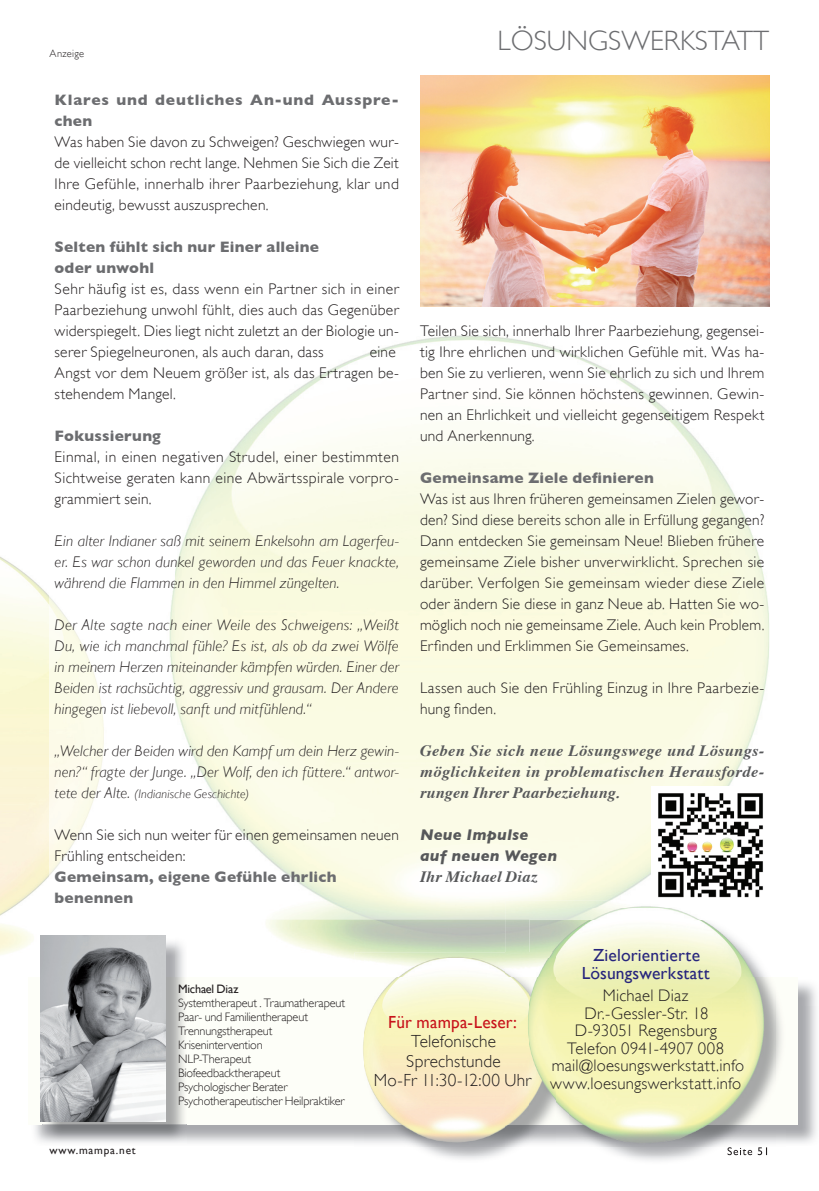
<style>
.page{position:relative;width:819px;height:1191px;background:#fff}
.page>*{position:absolute;margin:0;border:0;box-sizing:border-box;transform-origin:0 0}
.t1{font:300 28px "Gill Sans";color:#6c6d70}
.t2{font:300 17.5px/19.2px "Gill Sans";letter-spacing:.01em;color:#231f20;text-align:center}
.t3{font:17.5px/17.5px "Gill Sans";letter-spacing:.01em;color:#27257d;text-align:center}
.t4{font:17.5px "Gill Sans";letter-spacing:.01em;color:#c8131b}
.t5{font:300 16.62px/17.5px "Gill Sans";letter-spacing:.015em;color:#231f20;text-align:center}
.t6{font:italic 700 15.75px/21px "Times";letter-spacing:.02em;color:#57585a;text-align:justify;scale:1.04 1}
.t7{font:italic 700 15.75px/21px "Gill Sans";letter-spacing:.015em;color:#57585a}
.t8{font:italic 700 15.75px "Times";letter-spacing:.02em;color:#57585a}
.t9{font:300 15.4px/21px "Gill Sans";letter-spacing:.02em;color:#231f20;text-align:justify}
.t10{font:italic 300 15.4px/21px "Gill Sans";letter-spacing:.01em;color:#231f20;text-align:justify}
.t11{font:700 15.4px/21px "Gill Sans";letter-spacing:.02em;color:#6c6d70}
.t12{font:700 15.4px/21px "Gill Sans";letter-spacing:.05em;color:#6c6d70}
.t13{font:300 12.25px/14px "Gill Sans";letter-spacing:-.015em;color:#231f20}
.t14{font:italic 300 12.25px "Gill Sans";letter-spacing:.02em;color:#231f20}
.t15{font:12.25px "Gill Sans";letter-spacing:-.015em;color:#231f20}
.t16{font:11.38px "Gill Sans";letter-spacing:.07em;color:#231f20}
.t17{font:300 10.5px "Gill Sans";letter-spacing:.03em;color:#231f20}
.s1{font-size:15.4px}
</style>
<div class="page">
<img style="left:0;top:556px;width:50px;height:421px">
<svg style="left:29px;top:977px;width:768px;height:147px"></svg>
<img style="left:43px;top:937px;width:144px;height:206px">
<img style="left:41px;top:935px;width:124px;height:186px">
<img style="left:354px;top:952px;width:175px;height:25px">
<img style="left:363px;top:1037px;width:1px;height:24px">
<img style="left:364px;top:959px;width:141px;height:196px">
<img style="left:529px;top:952px;width:237px;height:25px">
<img style="left:775px;top:996px;width:10px;height:147px">
<img style="left:505px;top:919px;width:243px;height:33px">
<img style="left:505px;top:977px;width:51px;height:177px">
<img style="left:599px;top:1146px;width:169px;height:15px">
<img style="left:599px;top:1147px;width:168px;height:8px">
<img style="left:556px;top:959px;width:12px;height:184px">
<img style="left:529px;top:1146px;width:27px;height:8px">
<img style="left:50px;top:597px;width:54px;height:278px">
<img style="left:169px;top:335px;width:600px;height:584px">
<img style="left:505px;top:900px;width:264px;height:19px">
<img style="left:529px;top:908px;width:240px;height:11px">
<img style="left:420px;top:75px;width:349px;height:231px">
<img style="left:651px;top:786px;width:118px;height:117px">
<p class="t17" style="left:50px;top:47px;width:36px">Anzeige</p>
<p class="t12" style="left:55px;top:89px;width:346px">Klares und deutliches An-und Ausspre&shy;chen</p>
<p class="t9" style="left:55px;top:131px;width:346px">Was haben Sie davon zu Schweigen? Geschwiegen wur&shy;de vielleicht schon recht lange. Nehmen Sie Sich die Zeit Ihre Gefühle, innerhalb ihrer Paarbeziehung, klar und eindeutig, bewusst auszusprechen.</p>
<p class="t11" style="left:55px;top:236px;width:266px">Selten fühlt sich nur Einer alleine oder unwohl</p>
<p class="t9" style="left:55px;top:278px;width:346px">Sehr häufig ist es, dass wenn ein Partner sich in einer Paarbeziehung unwohl fühlt, dies auch das Gegenüber widerspiegelt. Dies liegt nicht zuletzt an der Biologie un&shy;serer Spiegelneuronen, als auch daran, dass</p>
<p class="t9" style="left:55px;top:341px;width:346px;text-align:left;text-indent:315px">eine<br>Angst vor dem Neuem größer ist, als das Ertragen be&shy;stehendem Mangel.</p>
<p class="t11" style="left:55px;top:425px;width:108px">Fokussierung</p>
<p class="t9" style="left:55px;top:446px;width:346px">Einmal, in einen negativen Strudel, einer bestimmten Sichtweise geraten kann eine Abwärtsspirale vorpro&shy;grammiert sein.</p>
<p class="t10" style="left:55px;top:530px;width:346px">Ein alter Indianer saß mit seinem Enkelsohn am Lagerfeu&shy;er. Es war schon dunkel geworden und das Feuer knackte, während die Flammen in den Himmel züngelten.</p>
<p class="t10" style="left:55px;top:614px;width:346px">Der Alte sagte nach einer Weile des Schweigens: „Weißt Du, wie ich manchmal fühle? Es ist, als ob da zwei Wölfe in meinem Herzen miteinander kämpfen würden. Einer der Beiden ist rachsüchtig, aggressiv und grausam. Der Andere hingegen ist liebevoll, sanft und mitfühlend.“</p>
<p class="t10" style="left:55px;top:740px;width:346px">„Welcher der Beiden wird den Kampf um dein Herz gewin&shy;nen?“ fragte der Junge. „Der Wolf, den ich füttere.“ antwor-</p>
<p class="t14" style="left:55px;top:787px;width:196px"><span class="s1">tete der Alte.</span> (Indianische Geschichte)</p>
<p class="t9" style="left:55px;top:824px;width:346px">Wenn Sie sich nun weiter für einen gemeinsamen neuen<br>Frühling entscheiden:</p>
<p class="t11" style="left:55px;top:866px;width:283px">Gemeinsam, eigene Gefühle ehrlich benennen</p>
<h1 class="t1" style="left:497px;top:24px;width:273px">LÖSUNGSWERKSTATT</h1>
<p class="t9" style="left:420px;top:320px;width:346px">Teilen Sie sich, innerhalb Ihrer Paarbeziehung, gegensei&shy;tig Ihre ehrlichen und wirklichen Gefühle mit. Was ha&shy;ben Sie zu verlieren, wenn Sie ehrlich zu sich und Ihrem Partner sind. Sie können höchstens gewinnen. Gewin&shy;nen an Ehrlichkeit und vielleicht gegenseitigem Respekt und Anerkennung.</p>
<p class="t11" style="left:420px;top:467px;width:235px">Gemeinsame Ziele definieren</p>
<p class="t9" style="left:420px;top:488px;width:346px">Was ist aus Ihren früheren gemeinsamen Zielen gewor&shy;den? Sind diese bereits schon alle in Erfüllung gegangen?<br>Dann entdecken Sie gemeinsam Neue! Blieben frühere gemeinsame Ziele bisher unverwirklicht. Sprechen sie darüber. Verfolgen Sie gemeinsam wieder diese Ziele oder ändern Sie diese in ganz Neue ab. Hatten Sie wo&shy;möglich noch nie gemeinsame Ziele. Auch kein Problem.<br>Erfinden und Erklimmen Sie Gemeinsames.</p>
<p class="t9" style="left:420px;top:677px;width:346px">Lassen auch Sie den Frühling Einzug in Ihre Paarbezie&shy;hung finden.</p>
<p class="t6" style="left:420px;top:739px;width:332px">Geben Sie sich neue Lösungswege und Lösungs&shy;möglichkeiten in problematischen Herausforde&shy;rungen Ihrer Paarbeziehung.</p>
<p class="t7" style="left:420px;top:824px;width:139px">Neue Impulse auf neuen Wegen</p>
<p class="t8" style="left:420px;top:862px;width:119px">Ihr Michael Diaz</p>
<p class="t16" style="left:50px;top:1143px;width:87px">www.mampa.net</p>
<p class="t15" style="left:178px;top:981px;width:62px">Michael Diaz</p>
<p class="t13" style="left:178px;top:996px;width:168px">Systemtherapeut . Traumatherapeut<br>Paar- und Familientherapeut<br>Trennungstherapeut<br>Krisenintervention<br>NLP-Therapeut<br>Biofeedbacktherapeut<br>Psychologischer Berater<br>Psychotherapeutischer Heilpraktiker</p>
<p class="t4" style="left:388px;top:1012px;width:130px">Für mampa-Leser:</p>
<p class="t2" style="left:374px;top:1032px;width:159px">Telefonische<br>Sprechstunde<br>Mo-Fr 11:30-12:00 Uhr</p>
<p class="t3" style="left:581px;top:946px;width:129px">Zielorientierte<br>Lösungswerkstatt</p>
<p class="t5" style="left:550px;top:987px;width:195px">Michael Diaz<br>Dr.-Gessler-Str. 18<br>D-93051 Regensburg<br>Telefon 0941-4907 008 mail@loesungswerkstatt.info www.loesungswerkstatt.info</p>
</div>
